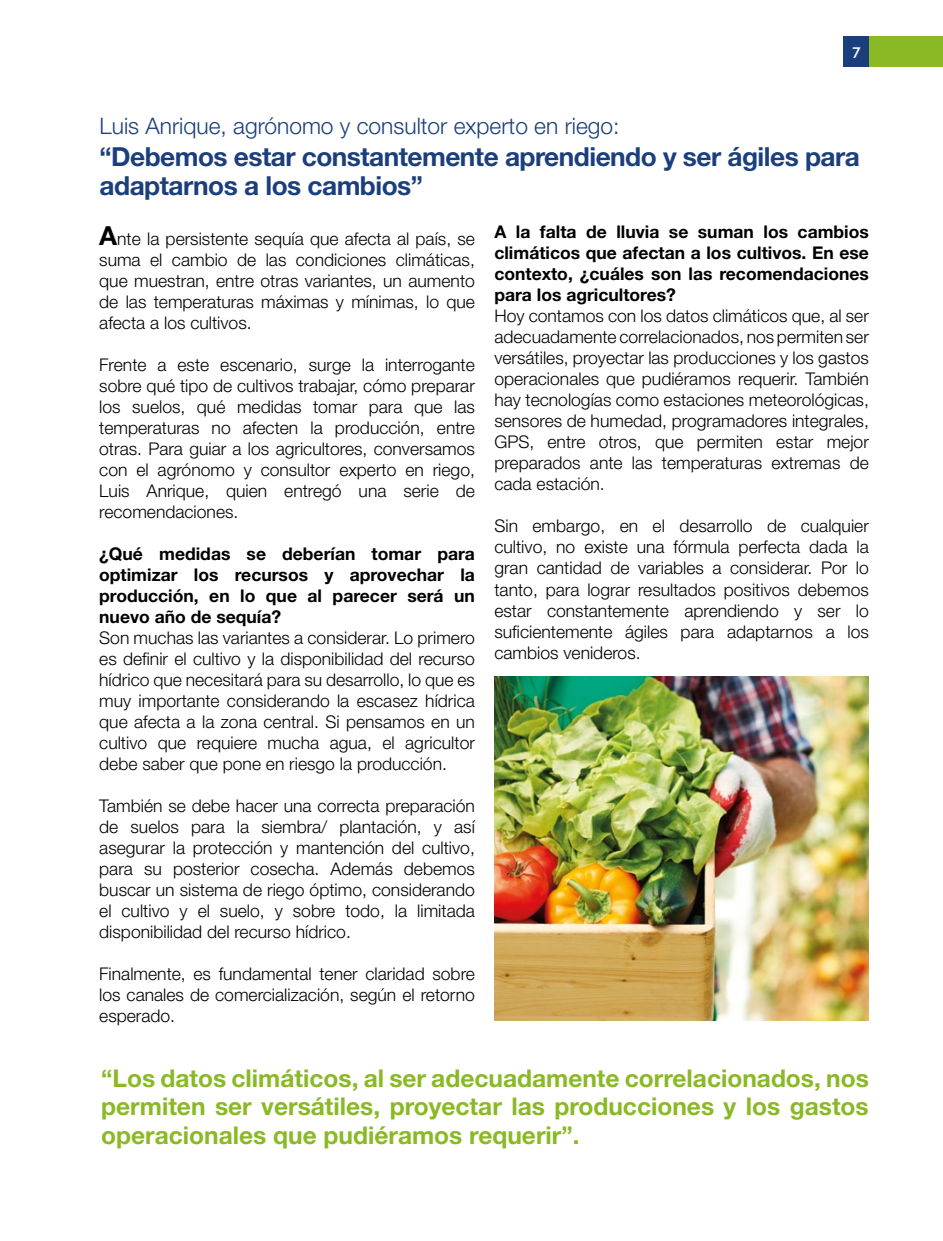
<style>
.page{position:relative;width:943px;height:1241px;background:#fff}
.page>*{position:absolute;margin:0;border:0;box-sizing:border-box;transform-origin:0 0}
.t1{font:700 26.25px/29.8px "Helvetica Neue LT Std";letter-spacing:-.02em;color:#1b3f7c}
.t2{font:700 24.5px/28px "Helvetica Neue LT Std";color:#8ab925;text-align:justify}
.t3{font:300 22.75px "Helvetica Neue LT Std";color:#1b3f7c}
.t4{font:300 17.5px/21px "Helvetica Neue LT Std";color:#000;text-align:justify}
.t5{font:700 17.5px/21px "Helvetica Neue LT Std";color:#000;text-align:justify}
.t6{font:600 14.88px "Raleway";color:#fff}
.s1{font-weight:700;font-size:26.25px}
</style>
<div class="page">
<div style="left:846px;top:36px;width:97px;height:30px;background:#8ab925"></div>
<div style="left:843px;top:36px;width:25px;height:30px;background:#1b3f7c"></div>
<img style="left:494px;top:676px;width:374px;height:343px">
<p class="t6" style="left:852px;top:42px;width:10px">7</p>
<h3 class="t3" style="left:100px;top:112px;width:521px">Luis Anrique, agrónomo y consultor experto en riego:</h3>
<h1 class="t1" style="left:100px;top:141px;width:761px">“Debemos estar constantemente aprendiendo y ser ágiles para adaptarnos a los cambios”</h1>
<p class="t5" style="left:494px;top:221px;width:376px">A la falta de lluvia se suman los cambios climáticos que afectan a los cultivos. En ese contexto, ¿cuáles son las recomendaciones para los agricultores?</p>
<p class="t4" style="left:494px;top:305px;width:376px">Hoy contamos con los datos climáticos que, al ser adecuadamente correlacionados, nos permiten ser versátiles, proyectar las producciones y los gastos operacionales que pudiéramos requerir. También hay tecnologías como estaciones meteorológicas, sensores de humedad, programadores integrales, GPS, entre otros, que permiten estar mejor preparados ante las temperaturas extremas de cada estación.</p>
<p class="t4" style="left:494px;top:515px;width:376px">Sin embargo, en el desarrollo de cualquier cultivo, no existe una fórmula perfecta dada la gran cantidad de variables a considerar. Por lo tanto, para lograr resultados positivos debemos estar constantemente aprendiendo y ser lo suficientemente ágiles para adaptarnos a los cambios venideros.</p>
<p class="t4" style="left:99px;top:227px;width:377px"><span class="s1">A</span>nte la persistente sequía que afecta al país, se suma el cambio de las condiciones climáticas, que muestran, entre otras variantes, un aumento de las temperaturas máximas y mínimas, lo que afecta a los cultivos.</p>
<p class="t4" style="left:99px;top:353px;width:377px">Frente a este escenario, surge la interrogante sobre qué tipo de cultivos trabajar, cómo preparar los suelos, qué medidas tomar para que las temperaturas no afecten la producción, entre otras. Para guiar a los agricultores, conversamos con el agrónomo y consultor experto en riego, Luis Anrique, quien entregó una serie de recomendaciones.</p>
<p class="t5" style="left:99px;top:542px;width:377px">¿Qué medidas se deberían tomar para optimizar los recursos y aprovechar la producción, en lo que al parecer será un nuevo año de sequía?</p>
<p class="t4" style="left:99px;top:626px;width:377px">Son muchas las variantes a considerar. Lo primero es definir el cultivo y la disponibilidad del recurso hídrico que necesitará para su desarrollo, lo que es muy importante considerando la escasez hídrica que afecta a la zona central. Si pensamos en un cultivo que requiere mucha agua, el agricultor debe saber que pone en riesgo la producción.</p>
<p class="t4" style="left:99px;top:794px;width:377px">También se debe hacer una correcta preparación de suelos para la siembra/ plantación, y así asegurar la protección y mantención del cultivo, para su posterior cosecha. Además debemos buscar un sistema de riego óptimo, considerando el cultivo y el suelo, y sobre todo, la limitada disponibilidad del recurso hídrico.</p>
<p class="t4" style="left:99px;top:962px;width:377px">Finalmente, es fundamental tener claridad sobre los canales de comercialización, según el retorno esperado.</p>
<h2 class="t2" style="left:101px;top:1063px;width:769px">“Los datos climáticos, al ser adecuadamente correlacionados, nos permiten ser versátiles, proyectar las producciones y los gastos operacionales que pudiéramos requerir”.</h2>
</div>
